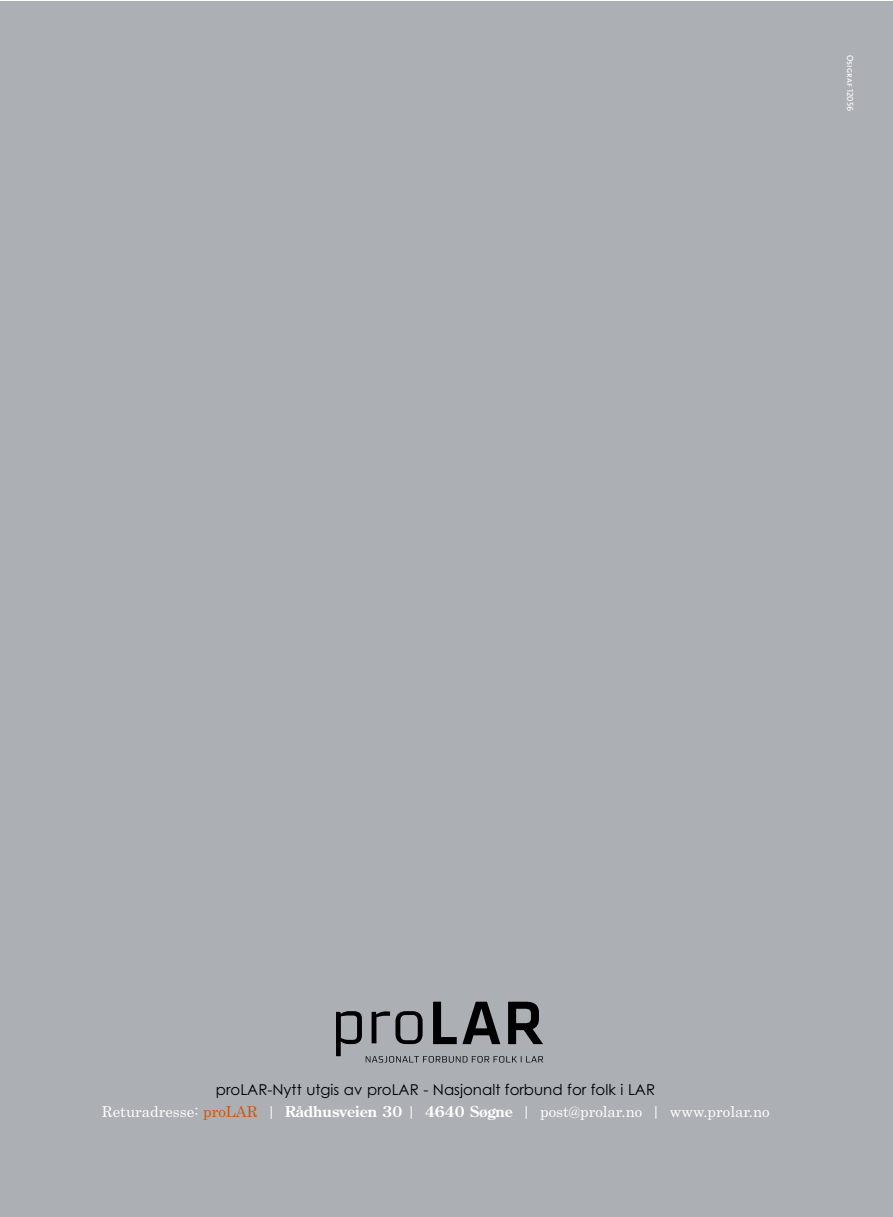
<style>
.page{position:relative;width:893px;height:1217px;background:#fff}
.page>*{position:absolute;margin:0;border:0;box-sizing:border-box;transform-origin:0 0}
.t1{font:15px "Century";color:#fff}
.t2{font:15px "Century Gothic";color:#000}
.t3{font:9px "The Sans Caps";color:#fff}
.s1{color:#d55405}
.s2{font-family:"Century Old Style";font-weight:700}
</style>
<div class="page">
<div style="left:0;top:1px;width:892px;height:1215px;background:#acafb3"></div>
<svg style="left:336px;top:1001px;width:207px;height:61px"></svg>
<p class="t3" style="left:853px;top:55px;width:58px;rotate:90deg">Osigraf 12056</p>
<p class="t2" style="left:216px;top:1081px;width:441px">proLAR-Nytt utgis av proLAR - Nasjonalt forbund for folk i LAR</p>
<p class="t1" style="left:102px;top:1102px;width:669px">Returadresse: <span class="s1">proLAR</span> | <span class="s2">Rådhusveien 30</span> | <span class="s2">4640 Søgne</span> | post@prolar.no | www.prolar.no</p>
</div>
